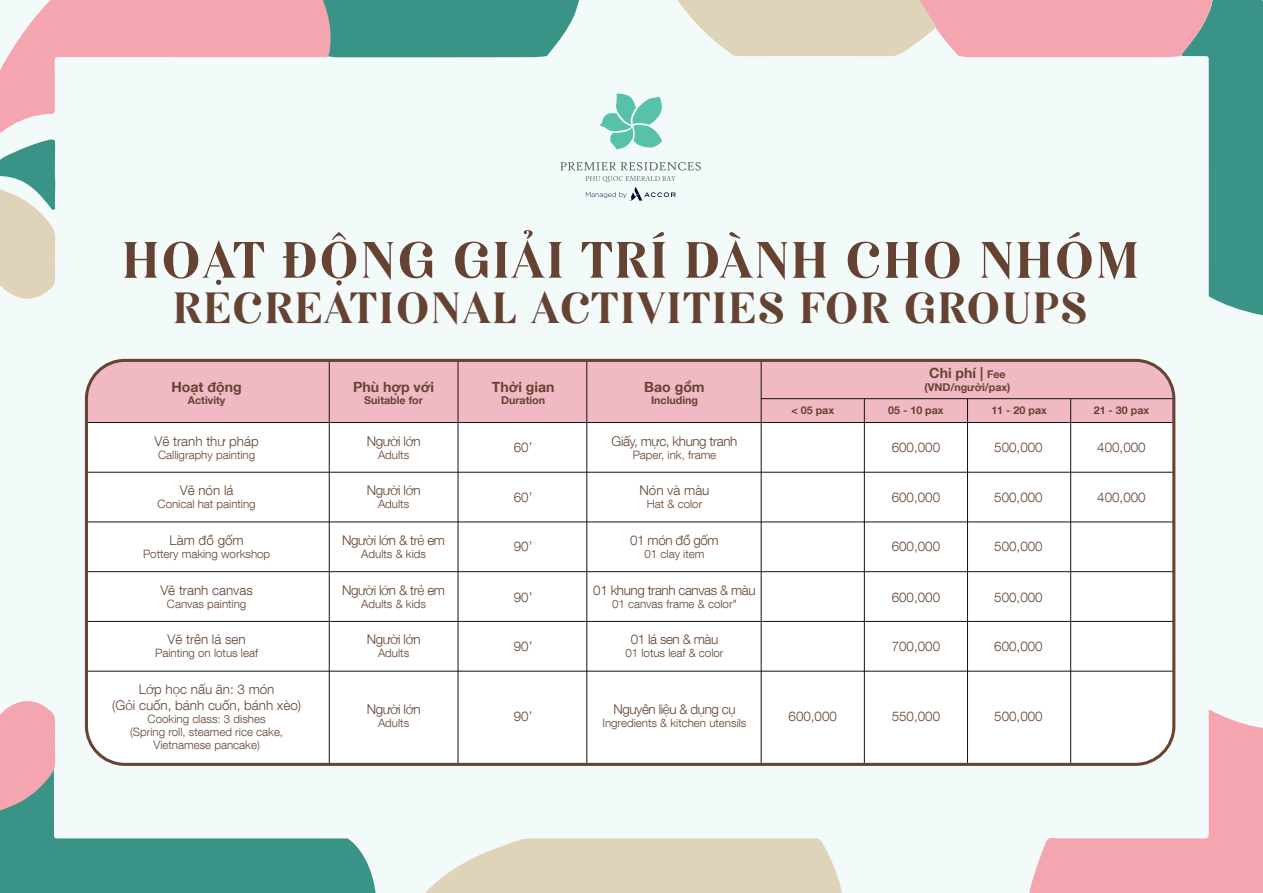
<style>
.page{position:relative;width:1263px;height:893px;background:#f3fafa}
.page>*{position:absolute;margin:0;border:0;box-sizing:border-box;transform-origin:0 0}
.t1{font:52.5px "MTD Letra Pro Headline";color:#654231}
.t2{font:45px "MTD Letra Pro Headline";color:#654231}
.t3{font:700 14.1px "Helveticai Design Vn";color:#654432}
.t4{font:300 13.35px/16px "Helveticai Design Vn";color:#654432;text-align:center}
.t5{font:300 13.35px "Helveticai Design Vn";letter-spacing:-.03em;color:#654432}
.t6{font:300 11.55px/13px "Helveticai Design Vn";color:#654432;text-align:center}
.t7{font:700 10.65px "Helveticai Design Vn";color:#654432}
.s1{font-size:10.65px}
</style>
<div class="page">
<svg style="left:425px;top:838px;width:417px;height:55px;background:#e1d7c2"></svg>
<svg style="left:1029px;top:709px;width:234px;height:184px"></svg>
<svg style="left:0;top:0;width:1263px;height:315px"></svg>
<svg style="left:0;top:811px;width:376px;height:82px;fill:#399386"></svg>
<svg style="left:0;top:701px;width:56px;height:110px;background:#dba8af"></svg>
<div style="left:86px;top:423px;width:1088px;height:341px;background:#fff"></div>
<div style="left:86px;top:360px;width:1088px;height:62px;background:#f1b9c3"></div>
<hr style="left:86px;top:422px;width:1088px;height:1px;background:#111416">
<hr style="left:86px;top:472px;width:1088px;height:1px;background:#111416">
<hr style="left:86px;top:522px;width:1088px;height:1px;background:#111416">
<hr style="left:329px;top:360px;width:1px;height:404px;background:#111416">
<hr style="left:458px;top:360px;width:1px;height:404px;background:#111416">
<hr style="left:586px;top:360px;width:1px;height:404px;background:#111416">
<hr style="left:761px;top:360px;width:1px;height:404px;background:#111416">
<hr style="left:864px;top:399px;width:1px;height:365px;background:#111416">
<hr style="left:1070px;top:399px;width:1px;height:365px;background:#111416">
<hr style="left:967px;top:399px;width:1px;height:365px;background:#111416">
<hr style="left:86px;top:571px;width:1088px;height:1px;background:#111416">
<hr style="left:86px;top:621px;width:1088px;height:1px;background:#111416">
<hr style="left:86px;top:671px;width:1088px;height:1px;background:#111416">
<hr style="left:761px;top:398px;width:413px;height:1px;background:#111416">
<div style="left:85px;top:359px;width:1090px;height:407px;border:3px solid #664432;border-radius:38px"></div>
<h1 class="t1" style="left:121px;top:222px;width:1020px">HOẠT ĐỘNG GIẢI TRÍ DÀNH CHO NHÓM</h1>
<h2 class="t2" style="left:173px;top:276px;width:917px">RECREATIONAL ACTIVITIES FOR GROUPS</h2>
<p class="t3" style="left:171px;top:376px;width:72px">Hoạt động</p>
<p class="t7" style="left:188px;top:392px;width:39px">Activity</p>
<p class="t4" style="left:154px;top:432px;width:106px">Vẽ tranh thư pháp</p>
<p class="t6" style="left:158px;top:447px;width:99px">Calligraphy painting</p>
<p class="t4" style="left:180px;top:481px;width:55px">Vẽ nón lá</p>
<p class="t6" style="left:158px;top:497px;width:100px">Conical hat painting</p>
<p class="t4" style="left:170px;top:531px;width:76px">Làm đồ gốm</p>
<p class="t6" style="left:143px;top:546px;width:129px">Pottery making workshop</p>
<p class="t4" style="left:160px;top:581px;width:94px">Vẽ tranh canvas</p>
<p class="t6" style="left:167px;top:596px;width:81px">Canvas painting</p>
<p class="t4" style="left:168px;top:631px;width:80px">Vẽ trên lá sen</p>
<p class="t6" style="left:155px;top:646px;width:104px">Painting on lotus leaf</p>
<p class="t4" style="left:112px;top:680px;width:190px">Lớp học nấu ăn: 3 món<br>(Gỏi cuốn, bánh cuốn, bánh xèo)</p>
<p class="t6" style="left:130px;top:712px;width:155px">Cooking class: 3 dishes (Spring roll, steamed rice cake,<br>Vietnamese pancake)</p>
<p class="t3" style="left:353px;top:376px;width:82px">Phù hợp với</p>
<p class="t7" style="left:364px;top:392px;width:60px">Suitable for</p>
<p class="t5" style="left:367px;top:431px;width:55px">Người lớn</p>
<p class="t6" style="left:378px;top:447px;width:33px">Adults</p>
<p class="t5" style="left:367px;top:481px;width:55px">Người lớn</p>
<p class="t6" style="left:378px;top:497px;width:33px">Adults</p>
<p class="t5" style="left:342px;top:531px;width:104px">Người lớn &amp; trẻ em</p>
<p class="t6" style="left:361px;top:546px;width:66px">Adults &amp; kids</p>
<p class="t5" style="left:342px;top:580px;width:104px">Người lớn &amp; trẻ em</p>
<p class="t6" style="left:361px;top:596px;width:66px">Adults &amp; kids</p>
<p class="t5" style="left:367px;top:630px;width:55px">Người lớn</p>
<p class="t6" style="left:378px;top:646px;width:33px">Adults</p>
<p class="t5" style="left:367px;top:700px;width:55px">Người lớn</p>
<p class="t6" style="left:378px;top:716px;width:33px">Adults</p>
<p class="t3" style="left:492px;top:376px;width:64px">Thời gian</p>
<p class="t7" style="left:501px;top:392px;width:46px">Duration</p>
<p class="t4" style="left:514px;top:438px;width:20px">60’</p>
<p class="t4" style="left:514px;top:488px;width:20px">60’</p>
<p class="t4" style="left:514px;top:538px;width:20px">90’</p>
<p class="t4" style="left:514px;top:588px;width:20px">90’</p>
<p class="t4" style="left:514px;top:637px;width:20px">90’</p>
<p class="t4" style="left:514px;top:707px;width:20px">90’</p>
<p class="t3" style="left:644px;top:376px;width:62px">Bao gồm</p>
<p class="t7" style="left:651px;top:392px;width:48px">Including</p>
<p class="t5" style="left:611px;top:431px;width:127px">Giấy, mực, khung tranh</p>
<p class="t6" style="left:633px;top:447px;width:85px">Paper, ink, frame</p>
<p class="t4" style="left:639px;top:481px;width:71px">Nón và màu</p>
<p class="t6" style="left:647px;top:497px;width:57px">Hat &amp; color</p>
<p class="t5" style="left:630px;top:531px;width:90px">01 món đồ gốm</p>
<p class="t6" style="left:644px;top:546px;width:61px">01 clay item</p>
<p class="t5" style="left:593px;top:580px;width:164px">01 khung tranh canvas &amp; màu</p>
<p class="t6" style="left:612px;top:596px;width:126px">01 canvas frame &amp; color"</p>
<p class="t5" style="left:631px;top:630px;width:89px">01 lá sen &amp; màu</p>
<p class="t6" style="left:625px;top:646px;width:100px">01 lotus leaf &amp; color</p>
<p class="t5" style="left:613px;top:700px;width:124px">Nguyên liệu &amp; dụng cụ</p>
<p class="t6" style="left:602px;top:716px;width:146px">Ingredients &amp; kitchen utensils</p>
<p class="t3" style="left:929px;top:362px;width:78px">Chi phí | <span class="s1">Fee</span></p>
<p class="t7" style="left:925px;top:379px;width:87px">(VND/người/pax)</p>
<p class="t7" style="left:791px;top:402px;width:44px">&lt; 05 pax</p>
<p class="t7" style="left:888px;top:402px;width:57px">05 - 10 pax</p>
<p class="t7" style="left:991px;top:402px;width:57px">11 - 20 pax</p>
<p class="t7" style="left:1094px;top:402px;width:57px">21 - 30 pax</p>
<p class="t4" style="left:892px;top:438px;width:50px">600,000</p>
<p class="t4" style="left:892px;top:488px;width:50px">600,000</p>
<p class="t4" style="left:892px;top:538px;width:50px">600,000</p>
<p class="t4" style="left:892px;top:588px;width:50px">600,000</p>
<p class="t4" style="left:892px;top:637px;width:50px">700,000</p>
<p class="t4" style="left:994px;top:438px;width:50px">500,000</p>
<p class="t4" style="left:994px;top:488px;width:50px">500,000</p>
<p class="t4" style="left:994px;top:538px;width:50px">500,000</p>
<p class="t4" style="left:994px;top:588px;width:50px">500,000</p>
<p class="t4" style="left:994px;top:637px;width:50px">600,000</p>
<p class="t4" style="left:788px;top:707px;width:50px">600,000</p>
<p class="t4" style="left:994px;top:707px;width:50px">500,000</p>
<p class="t4" style="left:892px;top:707px;width:50px">550,000</p>
<p class="t4" style="left:1097px;top:438px;width:50px">400,000</p>
<p class="t4" style="left:1097px;top:488px;width:50px">400,000</p>
</div>
